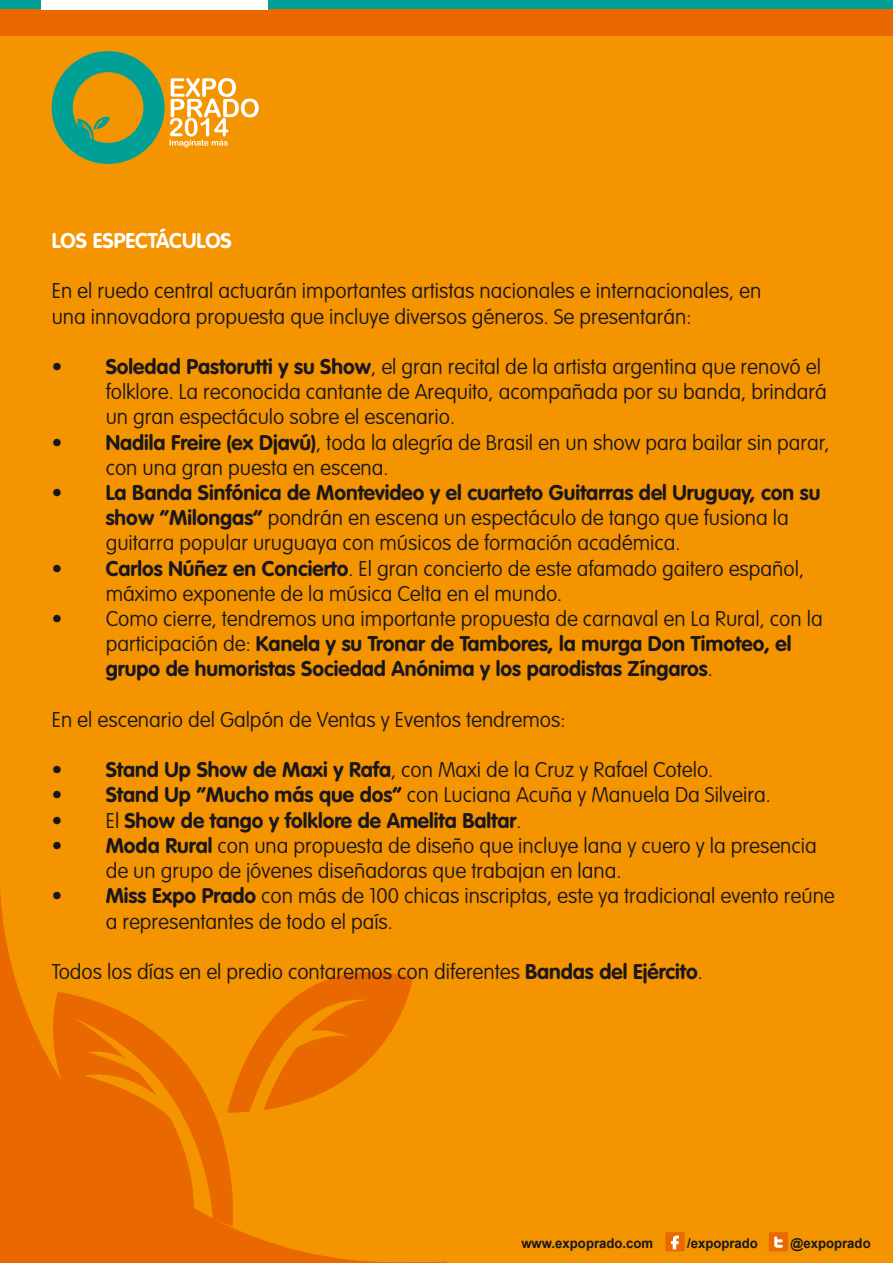
<style>
.page{position:relative;width:893px;height:1263px;background:#f39400}
.page>*{position:absolute;margin:0;border:0;box-sizing:border-box;transform-origin:0 0}
.t1{font:100 21px/25.2px "VAG Rounded Std";color:#1a171c}
.t2{font:700 21px/25.2px "VAG Rounded Std";color:#1a171c}
.t3{font:700 21px "VAG Rounded Std";color:#fff}
.t4{font:700 13.5px "Arial";color:#1a171c}
.s1{font-weight:700}
.s2{font-weight:100}
</style>
<div class="page">
<div style="left:0;top:0;width:893px;height:36px;background:#ea6800"></div>
<div style="left:0;top:0;width:893px;height:9px;background:#00a096"></div>
<div style="left:41px;top:0;width:227px;height:9px;background:#fff"></div>
<svg style="left:52px;top:51px;width:112px;height:113px"></svg>
<svg style="left:170px;top:78px;width:89px;height:69px"></svg>
<svg style="left:0;top:892px;width:446px;height:371px"></svg>
<div style="left:665px;top:1232px;width:20px;height:19px;background:#ea6800;border-radius:2px"></div>
<svg style="left:671px;top:1235px;width:8px;height:14px"></svg>
<div style="left:769px;top:1232px;width:19px;height:19px;background:#ea6800;border-radius:2px"></div>
<svg style="left:774px;top:1236px;width:9px;height:12px"></svg>
<p class="t3" style="left:52px;top:228px;width:182px">LOS ESPECTÁCULOS</p>
<p class="t1" style="left:52px;top:279px;width:711px">En el ruedo central actuarán importantes artistas nacionales e internacionales, en una innovadora propuesta que incluye diversos géneros. Se presentarán:</p>
<p class="t1" style="left:106px;top:355px;width:723px;text-indent:-54px">• <span class="s1">Soledad Pastorutti y su Show</span>, el gran recital de la artista argentina que renovó el folklore. La reconocida cantante de Arequito, acompañada por su banda, brindará un gran espectáculo sobre el escenario.</p>
<p class="t1" style="left:106px;top:430px;width:725px;text-indent:-54px">• <span class="s1">Nadila Freire (ex Djavú)</span>, toda la alegría de Brasil en un show para bailar sin parar, con una gran puesta en escena.</p>
<p class="t1" style="left:106px;top:481px;width:716px;text-indent:-54px">• <span class="s1">La Banda Sinfónica de Montevideo y el cuarteto Guitarras del Uruguay, con su show “Milongas”</span> pondrán en escena un espectáculo de tango que fusiona la guitarra popular uruguaya con músicos de formación académica.</p>
<p class="t1" style="left:106px;top:556px;width:700px;text-indent:-54px">• <span class="s1">Carlos Núñez en Concierto</span>. El gran concierto de este afamado gaitero español, máximo exponente de la música Celta en el mundo.</p>
<p class="t2" style="left:106px;top:607px;width:719px;text-indent:-54px"><span class="s2">• Como cierre, tendremos una importante propuesta de carnaval en La Rural, con la participación de:</span> Kanela y su Tronar de Tambores, la murga Don Timoteo, el grupo de humoristas Sociedad Anónima y los parodistas Zíngaros<span class="s2">.</span></p>
<p class="t1" style="left:52px;top:708px;width:515px">En el escenario del Galpón de Ventas y Eventos tendremos:</p>
<p class="t1" style="left:52px;top:758px;width:663px">• <span class="s1">Stand Up Show de Maxi y Rafa</span>, con Maxi de la Cruz y Rafael Cotelo.</p>
<p class="t1" style="left:52px;top:783px;width:720px">• <span class="s1">Stand Up “Mucho más que dos”</span> con Luciana Acuña y Manuela Da Silveira.</p>
<p class="t2" style="left:52px;top:808px;width:471px"><span class="s2">• El</span> Show de tango y folklore de Amelita Baltar<span class="s2">.</span></p>
<p class="t1" style="left:106px;top:834px;width:713px;text-indent:-54px">• <span class="s1">Moda Rural</span> con una propuesta de diseño que incluye lana y cuero y la presencia de un grupo de jóvenes diseñadoras que trabajan en lana.</p>
<p class="t1" style="left:106px;top:884px;width:731px;text-indent:-54px">• <span class="s1">Miss Expo Prado</span> con más de 100 chicas inscriptas, este ya tradicional evento reúne a representantes de todo el país.</p>
<p class="t1" style="left:52px;top:960px;width:653px">Todos los días en el predio contaremos con diferentes <span class="s1">Bandas del Ejército</span>.</p>
<p class="t4" style="left:521px;top:1234px;width:133px">www.expoprado.com</p>
<p class="t4" style="left:687px;top:1234px;width:72px">/expoprado</p>
<p class="t4" style="left:791px;top:1234px;width:82px">@expoprado</p>
</div>
